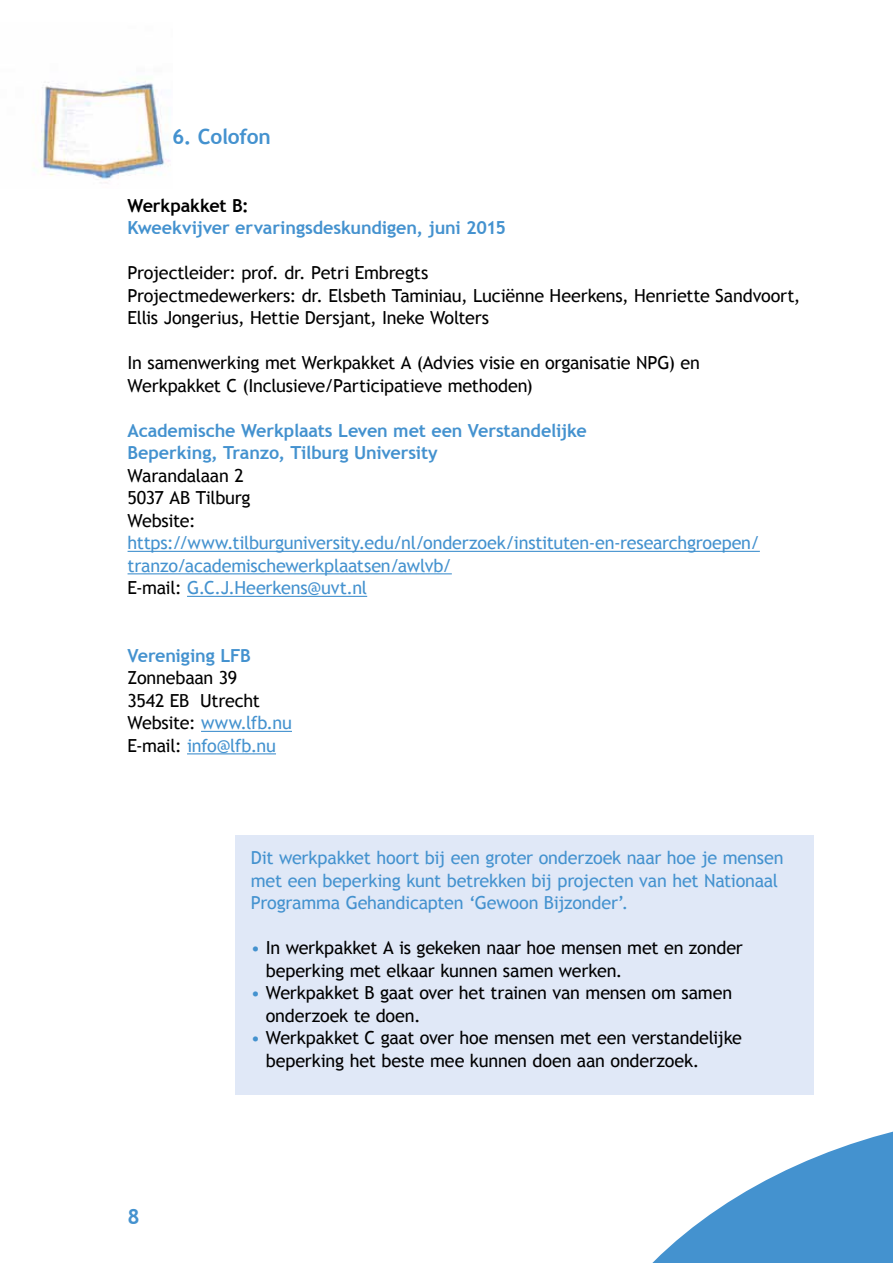
<style>
.page{position:relative;width:893px;height:1263px;background:#fff}
.page>*{position:absolute;margin:0;border:0;box-sizing:border-box;transform-origin:0 0}
.t1{font:700 21px "Trebuchet MS";letter-spacing:-.015em;color:#4492cf}
.t2{font:18px/22.5px "Trebuchet MS";letter-spacing:-.015em;color:#000}
.t3{font:18px/22.5px "Trebuchet MS";letter-spacing:-.015em;color:#4492cf}
.t4{font:700 18px/22.5px "Trebuchet MS";letter-spacing:-.01em;color:#4492cf}
.t5{font:700 18px "Trebuchet MS";letter-spacing:-.005em;color:#000}
.s1{color:#000}
.s2{color:#4492cf}
</style>
<div class="page">
<svg style="left:652px;top:1132px;width:240px;height:131px;fill:#4492cf"></svg>
<div style="left:235px;top:835px;width:579px;height:259px;background:#e0e8f7"></div>
<hr style="left:128px;top:551px;width:632px;height:1px;background:#4492cf">
<hr style="left:128px;top:573px;width:324px;height:1px;background:#4492cf">
<hr style="left:187px;top:596px;width:180px;height:1px;background:#4492cf">
<hr style="left:201px;top:731px;width:91px;height:1px;background:#4492cf">
<hr style="left:187px;top:753px;width:89px;height:1px;background:#4492cf">
<img style="left:33px;top:81px;width:137px;height:102px">
<p class="t1" style="left:172px;top:124px;width:100px">6. Colofon</p>
<p class="t5" style="left:128px;top:195px;width:123px">Werkpakket B:</p>
<p class="t4" style="left:128px;top:216px;width:380px">Kweekvijver ervaringsdeskundigen, juni 2015</p>
<p class="t2" style="left:128px;top:261px;width:674px">Projectleider: prof. dr. Petri Embregts<br>Projectmedewerkers: dr. Elsbeth Taminiau, Luciënne Heerkens, Henriette Sandvoort,<br>Ellis Jongerius, Hettie Dersjant, Ineke Wolters</p>
<p class="t2" style="left:128px;top:351px;width:574px">In samenwerking met Werkpakket A (Advies visie en organisatie NPG) en<br>Werkpakket C (Inclusieve/Participatieve methoden)</p>
<p class="t4" style="left:128px;top:419px;width:461px">Academische Werkplaats Leven met een Verstandelijke<br>Beperking, Tranzo, Tilburg University</p>
<p class="t2" style="left:128px;top:464px;width:124px">Warandalaan 2<br>5037 AB Tilburg<br>Website:</p>
<p class="t3" style="left:128px;top:531px;width:634px">https://www.tilburguniversity.edu/nl/onderzoek/instituten-en-researchgroepen/ tranzo/academischewerkplaatsen/awlvb/<br><span class="s1">E-mail:</span> G.C.J.Heerkens@uvt.nl</p>
<p class="t4" style="left:128px;top:644px;width:125px">Vereniging LFB</p>
<p class="t2" style="left:128px;top:666px;width:166px">Zonnebaan 39<br>3542 EB Utrecht<br>Website: <span class="s2">www.lfb.nu<br></span>E-mail: <span class="s2">info@lfb.nu</span></p>
<p class="t1" style="left:128px;top:1204px;width:14px">8</p>
<p class="t3" style="left:251px;top:846px;width:534px">Dit werkpakket hoort bij een groter onderzoek naar hoe je mensen met een beperking kunt betrekken bij projecten van het Nationaal<br>Programma Gehandicapten ‘Gewoon Bijzonder’.</p>
<p class="t2" style="left:266px;top:936px;width:479px">In werkpakket A is gekeken naar hoe mensen met en zonder beperking met elkaar kunnen samen werken.<br>Werkpakket B gaat over het trainen van mensen om samen onderzoek te doen.<br>Werkpakket C gaat over hoe mensen met een verstandelijke beperking het beste mee kunnen doen aan onderzoek.</p>
</div>
